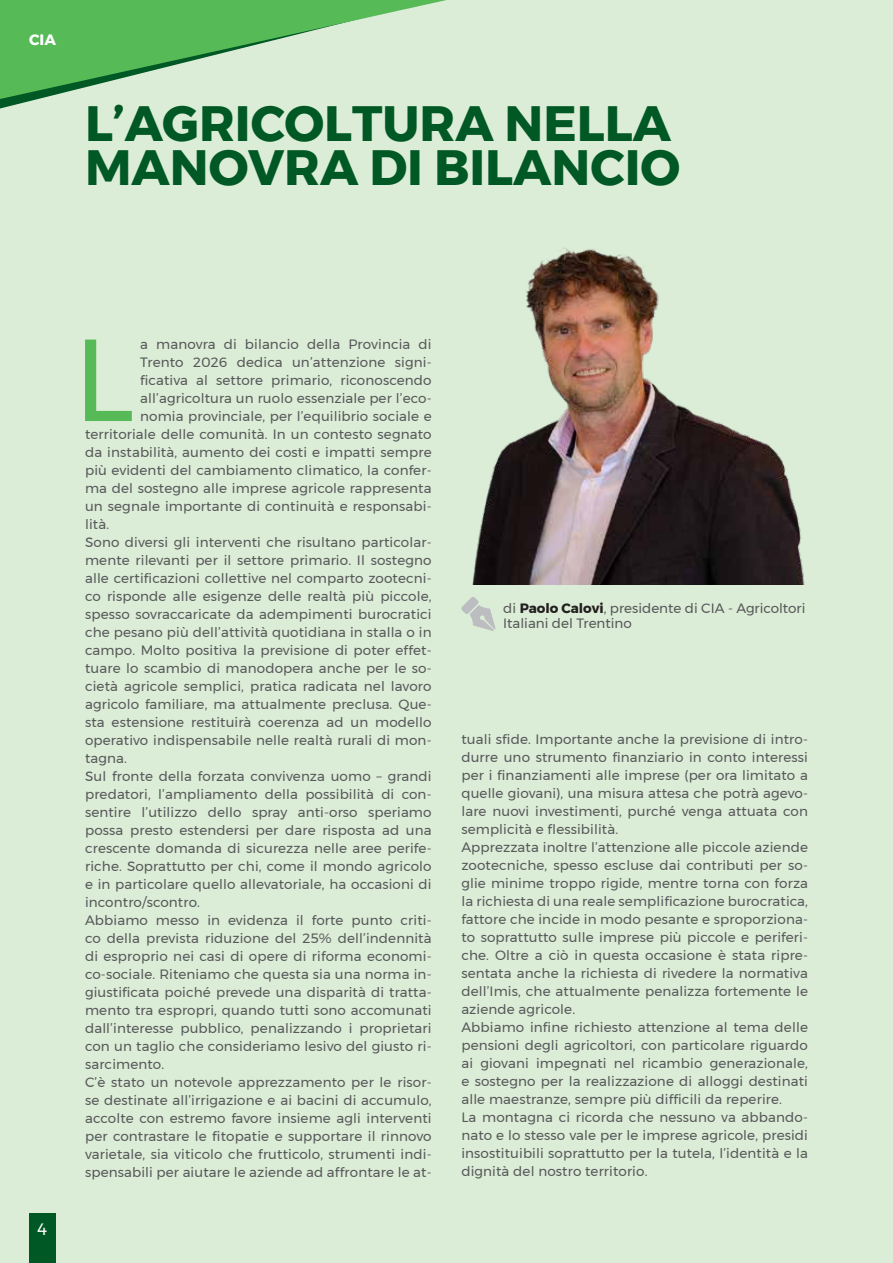
<style>
.page{position:relative;width:893px;height:1263px;background:#dcedd7}
.page>*{position:absolute;margin:0;border:0;box-sizing:border-box;transform-origin:0 0}
.t1{font:116.4px "Gontserrat";color:#56ba56}
.t2{font:700 49.5px/43.5px "Gontserrat";color:#005824}
.t3{font:16.5px "Gontserrat";color:#fff}
.t4{font:700 15px "Gontserrat";color:#fff}
.t5{font:13.5px/18px "Gontserrat";letter-spacing:.01em;color:#57585a;text-align:justify}
.s1{font-weight:700;color:#231f20}
</style>
<div class="page">
<svg style="left:0;top:99px;width:38px;height:9px"></svg>
<svg style="left:0;top:0;width:446px;height:99px"></svg>
<svg style="left:461px;top:597px;width:35px;height:34px"></svg>
<img style="left:472px;top:247px;width:333px;height:337px">
<div style="left:29px;top:1213px;width:27px;height:50px;background:#005824"></div>
<p class="t4" style="left:29px;top:27px;width:28px">CIA</p>
<p class="t2" style="left:85px;top:102px;width:597px">L’AGRICOLTURA NELLA<br>MANOVRA DI BILANCIO</p>
<p class="t3" style="left:38px;top:1217px;width:11px">4</p>
<p class="t1" style="left:73px;top:291px;width:62px">L</p>
<p class="t5" style="left:140px;top:335px;width:293px">a manovra di bilancio della Provincia di</p>
<p class="t5" style="left:140px;top:353px;width:293px">Trento 2026 dedica un’attenzione signi-</p>
<p class="t5" style="left:140px;top:371px;width:293px">ficativa al settore primario, riconoscendo</p>
<p class="t5" style="left:140px;top:389px;width:293px">all’agricoltura un ruolo essenziale per l’eco-</p>
<p class="t5" style="left:140px;top:407px;width:293px">nomia provinciale, per l’equilibrio sociale e</p>
<p class="t5" style="left:85px;top:425px;width:348px">territoriale delle comunità. In un contesto segnato</p>
<p class="t5" style="left:85px;top:443px;width:348px">da instabilità, aumento dei costi e impatti sempre</p>
<p class="t5" style="left:85px;top:461px;width:348px">più evidenti del cambiamento climatico, la confer-</p>
<p class="t5" style="left:85px;top:479px;width:348px">ma del sostegno alle imprese agricole rappresenta</p>
<p class="t5" style="left:85px;top:497px;width:348px">un segnale importante di continuità e responsabi-</p>
<p class="t5" style="left:85px;top:515px;width:26px">lità.</p>
<p class="t5" style="left:85px;top:533px;width:348px">Sono diversi gli interventi che risultano particolar&shy;mente rilevanti per il settore primario. Il sostegno alle certificazioni collettive nel comparto zootecni&shy;co risponde alle esigenze delle realtà più piccole, spesso sovraccaricate da adempimenti burocratici che pesano più dell’attività quotidiana in stalla o in campo. Molto positiva la previsione di poter effet&shy;tuare lo scambio di manodopera anche per le so&shy;cietà agricole semplici, pratica radicata nel lavoro agricolo familiare, ma attualmente preclusa. Que&shy;sta estensione restituirà coerenza ad un modello operativo indispensabile nelle realtà rurali di mon&shy;tagna.</p>
<p class="t5" style="left:85px;top:767px;width:348px">Sul fronte della forzata convivenza uomo – grandi predatori, l’ampliamento della possibilità di con&shy;sentire l’utilizzo dello spray anti-orso speriamo possa presto estendersi per dare risposta ad una crescente domanda di sicurezza nelle aree perife&shy;riche. Soprattutto per chi, come il mondo agricolo e in particolare quello allevatoriale, ha occasioni di incontro/scontro.</p>
<p class="t5" style="left:85px;top:911px;width:348px">Abbiamo messo in evidenza il forte punto criti&shy;co della prevista riduzione del 25% dell’indennità di esproprio nei casi di opere di riforma economi&shy;co-sociale. Riteniamo che questa sia una norma in&shy;giustificata poiché prevede una disparità di tratta&shy;mento tra espropri, quando tutti sono accomunati dall’interesse pubblico, penalizzando i proprietari con un taglio che consideriamo lesivo del giusto ri&shy;sarcimento.</p>
<p class="t5" style="left:85px;top:1073px;width:348px">C’è stato un notevole apprezzamento per le risor&shy;se destinate all’irrigazione e ai bacini di accumulo, accolte con estremo favore insieme agli interventi per contrastare le fitopatie e supportare il rinnovo varietale, sia viticolo che frutticolo, strumenti indi&shy;spensabili per aiutare le aziende ad affrontare le at-</p>
<p class="t5" style="left:503px;top:600px;width:304px;line-height:15px">di <span class="s1">Paolo Calovi</span>, presidente di CIA - Agricoltori<br>Italiani del Trentino</p>
<p class="t5" style="left:461px;top:730px;width:348px">tuali sfide. Importante anche la previsione di intro&shy;durre uno strumento finanziario in conto interessi per i finanziamenti alle imprese (per ora limitato a quelle giovani), una misura attesa che potrà agevo&shy;lare nuovi investimenti, purché venga attuata con semplicità e flessibilità.</p>
<p class="t5" style="left:461px;top:838px;width:348px">Apprezzata inoltre l’attenzione alle piccole aziende zootecniche, spesso escluse dai contributi per so&shy;glie minime troppo rigide, mentre torna con forza la richiesta di una reale semplificazione burocratica, fattore che incide in modo pesante e sproporziona&shy;to soprattutto sulle imprese più piccole e periferi&shy;che. Oltre a ciò in questa occasione è stata ripre&shy;sentata anche la richiesta di rivedere la normativa dell’Imis, che attualmente penalizza fortemente le aziende agricole.</p>
<p class="t5" style="left:461px;top:1018px;width:348px">Abbiamo infine richiesto attenzione al tema delle pensioni degli agricoltori, con particolare riguardo ai giovani impegnati nel ricambio generazionale, e sostegno per la realizzazione di alloggi destinati alle maestranze, sempre più difficili da reperire.</p>
<p class="t5" style="left:461px;top:1108px;width:348px">La montagna ci ricorda che nessuno va abbando&shy;nato e lo stesso vale per le imprese agricole, presidi insostituibili soprattutto per la tutela, l’identità e la dignità del nostro territorio.</p>
</div>
